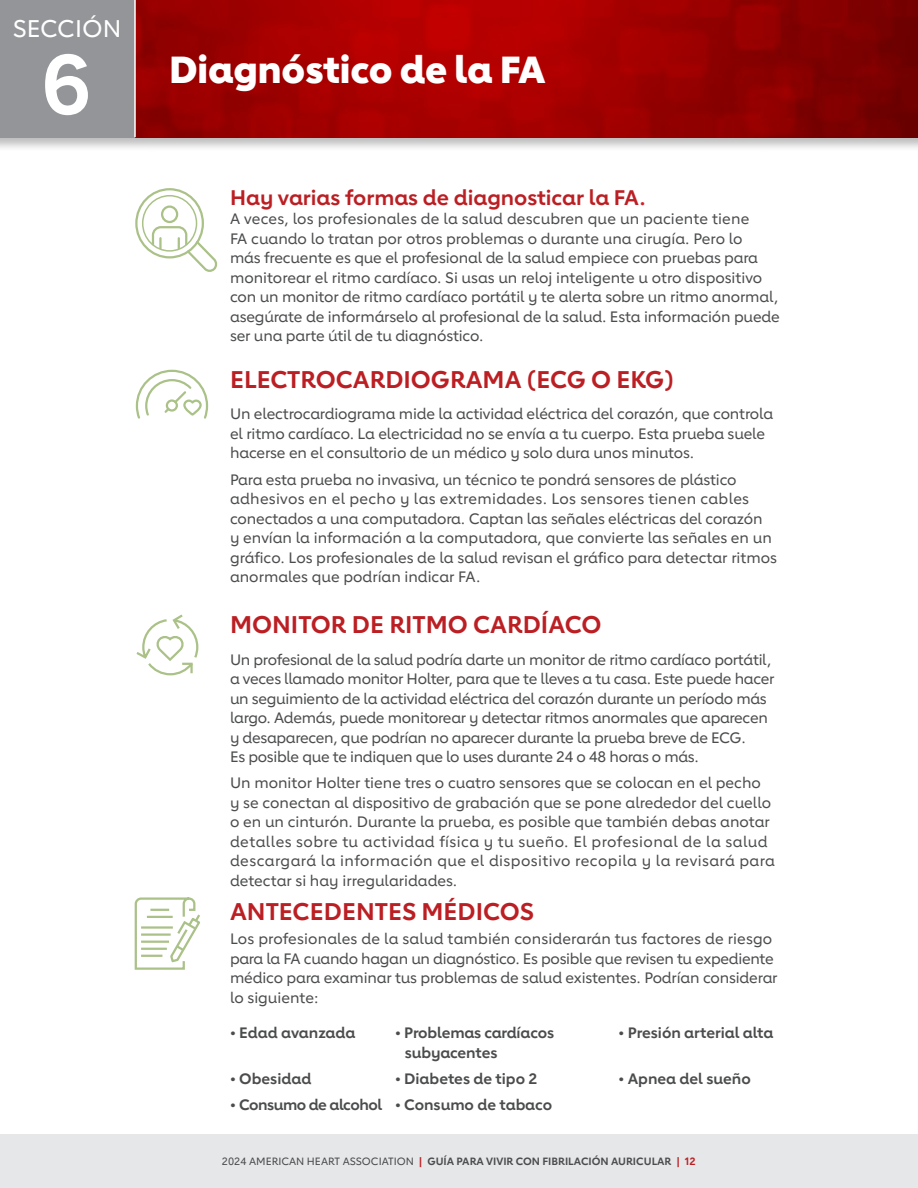
<style>
.page{position:relative;width:918px;height:1188px;background:#fff}
.page>*{position:absolute;margin:0;border:0;box-sizing:border-box;transform-origin:0 0}
.t1{font:700 84px "Lub Dub";color:#fff}
.t2{font:800 37.5px "Lub Dub";color:#fff}
.SUB_HD_1{font:700 24px "Lub Dub";color:#bb1f23}
.t3{font:500 24px "Lub Dub";color:#fff}
.BODY_COPY_10_13_MED{font:700 21px "Lub Dub";color:#bb1f23}
.BODY_COPY_10_13_MED-2{font:500 15px/19.5px "Lub Dub";letter-spacing:-.01em;color:#4b4c4d}
.BODY_COPY_10_13_MED-3{font:700 15px "Lub Dub";color:#4b4c4d}
.BODY_COPY_10_13_MED-4{font:700 15px "Lub Dub";letter-spacing:-.03em;color:#4b4c4d}
.t4{font:700 10.5px "Lub Dub";color:#4b4c4d}
.s1{color:#ce232a}
.s2{font-weight:500}
.s3{color:#bb1f23}
</style>
<div class="page">
<div style="left:0;top:1134px;width:918px;height:54px;background:#e6e7e9"></div>
<div style="left:0;top:0;width:918px;height:152px;background:#231f20;opacity:.3"></div>
<img style="left:136px;top:0;width:782px;height:137px">
<div style="left:0;top:0;width:134px;height:137px;background:#939598"></div>
<hr style="left:134px;top:0;width:2px;height:137px;background:#fff">
<svg style="left:134px;top:897px;width:66px;height:73px"></svg>
<svg style="left:135px;top:369px;width:74px;height:50px"></svg>
<div style="left:166px;top:399px;width:12px;height:13px;border:2px solid #aac188;border-radius:50%"></div>
<svg style="left:136px;top:614px;width:63px;height:62px"></svg>
<div style="left:135px;top:188px;width:69px;height:70px;border:2px solid #aac188;border-radius:50%"></div>
<svg style="left:151px;top:204px;width:67px;height:68px"></svg>
<div style="left:142px;top:195px;width:55px;height:57px;border:2px solid #aac188;border-radius:50%"></div>
<p class="t3" style="left:13px;top:15px;width:110px">SECCIÓN</p>
<p class="t1" style="left:42px;top:34px;width:51px">6</p>
<p class="t2" style="left:169px;top:47px;width:378px">Diagnóstico de la FA</p>
<p class="BODY_COPY_10_13_MED" style="left:230px;top:185px;width:417px">Hay varias formas de diagnosticar la FA<span class="s1">.</span></p>
<p class="BODY_COPY_10_13_MED-2" style="left:230px;top:209px;width:551px">A veces, los profesionales de la salud descubren que un paciente tiene<br>FA cuando lo tratan por otros problemas o durante una cirugía. Pero lo<br>más frecuente es que el profesional de la salud empiece con pruebas para monitorear el ritmo cardíaco. Si usas un reloj inteligente u otro dispositivo con un monitor de ritmo cardíaco portátil y te alerta sobre un ritmo anormal, asegúrate de informárselo al profesional de la salud. Esta información puede ser una parte útil de tu diagnóstico.</p>
<p class="SUB_HD_1" style="left:230px;top:365px;width:445px">ELECTROCARDIOGRAMA (ECG O EKG)</p>
<p class="BODY_COPY_10_13_MED-2" style="left:230px;top:404px;width:545px">Un electrocardiograma mide la actividad eléctrica del corazón, que controla el ritmo cardíaco. La electricidad no se envía a tu cuerpo. Esta prueba suele hacerse en el consultorio de un médico y solo dura unos minutos.</p>
<p class="BODY_COPY_10_13_MED-2" style="left:230px;top:469px;width:548px">Para esta prueba no invasiva, un técnico te pondrá sensores de plástico adhesivos en el pecho y las extremidades. Los sensores tienen cables conectados a una computadora. Captan las señales eléctricas del corazón<br>y envían la información a la computadora, que convierte las señales en un gráfico. Los profesionales de la salud revisan el gráfico para detectar ritmos anormales que podrían indicar FA.</p>
<p class="SUB_HD_1" style="left:230px;top:610px;width:373px">MONITOR DE RITMO CARDÍACO</p>
<p class="BODY_COPY_10_13_MED-2" style="left:230px;top:649px;width:546px">Un profesional de la salud podría darte un monitor de ritmo cardíaco portátil, a veces llamado monitor Holter, para que te lleves a tu casa. Este puede hacer un seguimiento de la actividad eléctrica del corazón durante un período más largo. Además, puede monitorear y detectar ritmos anormales que aparecen y desaparecen, que podrían no aparecer durante la prueba breve de ECG.<br>Es posible que te indiquen que lo uses durante 24 o 48 horas o más.</p>
<p class="BODY_COPY_10_13_MED-2" style="left:230px;top:773px;width:546px">Un monitor Holter tiene tres o cuatro sensores que se colocan en el pecho<br>y se conectan al dispositivo de grabación que se pone alrededor del cuello o en un cinturón. Durante la prueba, es posible que también debas anotar detalles sobre tu actividad física y tu sueño. El profesional de la salud descargará la información que el dispositivo recopila y la revisará para detectar si hay irregularidades.</p>
<p class="SUB_HD_1" style="left:230px;top:897px;width:306px">ANTECEDENTES MÉDICOS</p>
<p class="BODY_COPY_10_13_MED-2" style="left:230px;top:929px;width:549px">Los profesionales de la salud también considerarán tus factores de riesgo para la FA cuando hagan un diagnóstico. Es posible que revisen tu expediente médico para examinar tus problemas de salud existentes. Podrían considerar lo siguiente:</p>
<p class="BODY_COPY_10_13_MED-3" style="left:230px;top:1024px;width:127px">• Edad avanzada</p>
<p class="BODY_COPY_10_13_MED-3" style="left:395px;top:1024px;width:161px">• Problemas cardíacos</p>
<p class="BODY_COPY_10_13_MED-3" style="left:619px;top:1024px;width:156px">• Presión arterial alta</p>
<p class="BODY_COPY_10_13_MED-3" style="left:405px;top:1044px;width:94px">subyacentes</p>
<p class="BODY_COPY_10_13_MED-3" style="left:230px;top:1070px;width:83px">• Obesidad</p>
<p class="BODY_COPY_10_13_MED-3" style="left:395px;top:1070px;width:144px">• Diabetes de tipo 2</p>
<p class="BODY_COPY_10_13_MED-3" style="left:619px;top:1070px;width:134px">• Apnea del sueño</p>
<p class="BODY_COPY_10_13_MED-4" style="left:230px;top:1096px;width:324px">• Consumo de alcohol • Consumo de tabaco</p>
<p class="t4" style="left:222px;top:1155px;width:475px"><span class="s2">2024 AMERICAN HEART ASSOCIATION</span> <span class="s3">|</span> GUÍA PARA VIVIR CON FIBRILACIÓN AURICULAR <span class="s3">| 12</span></p>
</div>
